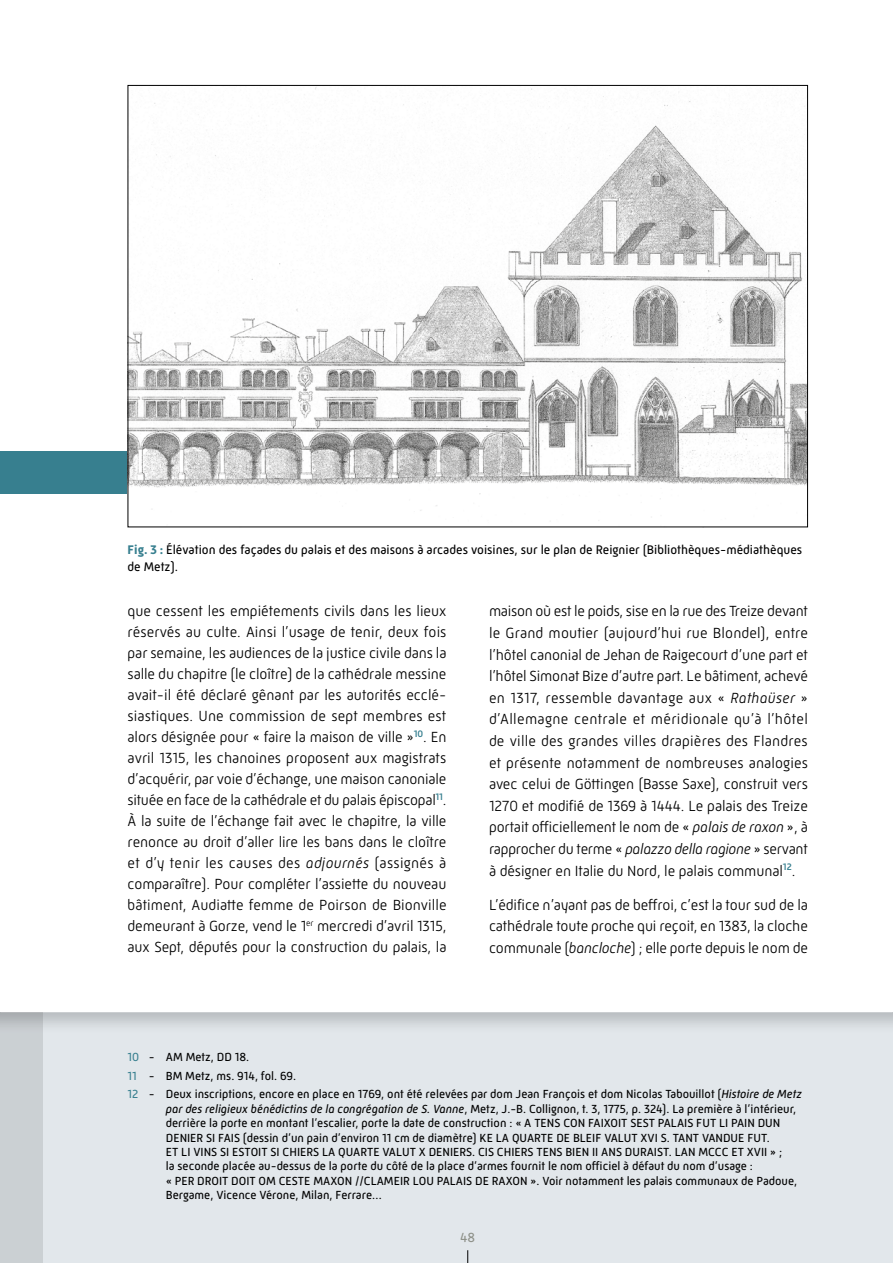
<style>
.page{position:relative;width:893px;height:1263px;background:#fff}
.page>*{position:absolute;margin:0;border:0;box-sizing:border-box;transform-origin:0 0}
.t1{font:300 15px/21px "Mic 32 New";letter-spacing:-.005em;color:#000;text-align:justify}
.t2{font:13.5px "Mic 32 New";color:#8e9189}
.t3{font:12.75px/16.5px "Mic 32 New";color:#000}
.t4{font:12px/14.4px "Mic 32 New";color:#000}
.s1{font-weight:700;color:#377f8f}
.s2{font-style:italic}
.s3{color:#377f8f}
</style>
<div class="page">
<div style="left:0;top:1012px;width:893px;height:251px;background:#e2e7eb"></div>
<div style="left:0;top:1012px;width:893px;height:23px;background:#000;opacity:.2"></div>
<div style="left:0;top:1012px;width:43px;height:251px;background:#cbd0d3"></div>
<div style="left:0;top:451px;width:128px;height:42px;background:#377f8f"></div>
<img style="left:130px;top:87px;width:676px;height:434px">
<svg style="left:467px;top:1250px;width:1px;height:13px"></svg>
<p class="t3" style="left:128px;top:541px;width:676px"><span class="s1">Fig. 3 :</span> Élévation des façades du palais et des maisons à arcades voisines, sur le plan de Reignier (Bibliothèques-médiathèques de Metz).</p>
<p class="t1" style="left:128px;top:601px;width:321px">que cessent les empiétements civils dans les lieux réservés au culte. Ainsi l’usage de tenir, deux fois par semaine, les audiences de la justice civile dans la salle du chapitre (le cloître) de la cathédrale messine avait-il été déclaré gênant par les autorités ecclé&shy;siastiques. Une commission de sept membres est alors désignée pour « faire la maison de ville »<sup>10</sup>. En avril 1315, les chanoines proposent aux magistrats d’acquérir, par voie d’échange, une maison canoniale située en face de la cathédrale et du palais épiscopal<sup>11</sup>.<br>À la suite de l’échange fait avec le chapitre, la ville renonce au droit d’aller lire les bans dans le cloître et d’y tenir les causes des <span class="s2">adjournés</span> (assignés à comparaître). Pour compléter l’assiette du nouveau bâtiment, Audiatte femme de Poirson de Bionville demeurant à Gorze, vend le 1<sup>er</sup> mercredi d’avril 1315, aux Sept, députés pour la construction du palais, la</p>
<p class="t1" style="left:489px;top:600px;width:321px;line-height:21.6px">maison où est le poids, sise en la rue des Treize devant le Grand moutier (aujourd’hui rue Blondel), entre l’hôtel canonial de Jehan de Raigecourt d’une part et l’hôtel Simonat Bize d’autre part. Le bâtiment, achevé en 1317, ressemble davantage aux « <span class="s2">Rathaüser</span> » d’Allemagne centrale et méridionale qu’à l’hôtel de ville des grandes villes drapières des Flandres et présente notamment de nombreuses analogies avec celui de Göttingen (Basse Saxe), construit vers 1270 et modifié de 1369 à 1444. Le palais des Treize portait officiellement le nom de « <span class="s2">palais de raxon</span> », à rapprocher du terme « <span class="s2">palazzo della ragione</span> » servant à désigner en Italie du Nord, le palais communal<sup>12</sup>.</p>
<p class="t1" style="left:489px;top:894px;width:320px;line-height:21.6px">L’édifice n’ayant pas de beffroi, c’est la tour sud de la cathédrale toute proche qui reçoit, en 1383, la cloche communale (<span class="s2">bancloche</span>) ; elle porte depuis le nom de</p>
<p class="t4" style="left:128px;top:1048px;width:676px;line-height:18.6px"><span class="s3">10</span> - AM Metz, DD 18.<br><span class="s3">11</span> - BM Metz, ms. 914, fol. 69.<br><span class="s3">12</span> - Deux inscriptions, encore en place en 1769, ont été relevées par dom Jean François et dom Nicolas Tabouillot (<span class="s2">Histoire de Metz</span></p>
<p class="t4" style="left:166px;top:1101px;width:633px"><span class="s2">par des religieux bénédictins de la congrégation de S. Vanne</span>, Metz, J.-B. Collignon, t. 3, 1775, p. 324). La première à l’intérieur, derrière la porte en montant l’escalier, porte la date de construction : « A TENS CON FAIXOIT SEST PALAIS FUT LI PAIN DUN DENIER SI FAIS (dessin d’un pain d’environ 11 cm de diamètre) KE LA QUARTE DE BLEIF VALUT XVI S. TANT VANDUE FUT.<br>ET LI VINS SI ESTOIT SI CHIERS LA QUARTE VALUT X DENIERS. CIS CHIERS TENS BIEN II ANS DURAIST. LAN MCCC ET XVII » ;<br>la seconde placée au-dessus de la porte du côté de la place d’armes fournit le nom officiel à défaut du nom d’usage :<br>« PER DROIT DOIT OM CESTE MAXON //CLAMEIR LOU PALAIS DE RAXON ». Voir notamment les palais communaux de Padoue, Bergame, Vicence Vérone, Milan, Ferrare…</p>
<p class="t2" style="left:460px;top:1229px;width:17px">48</p>
</div>
